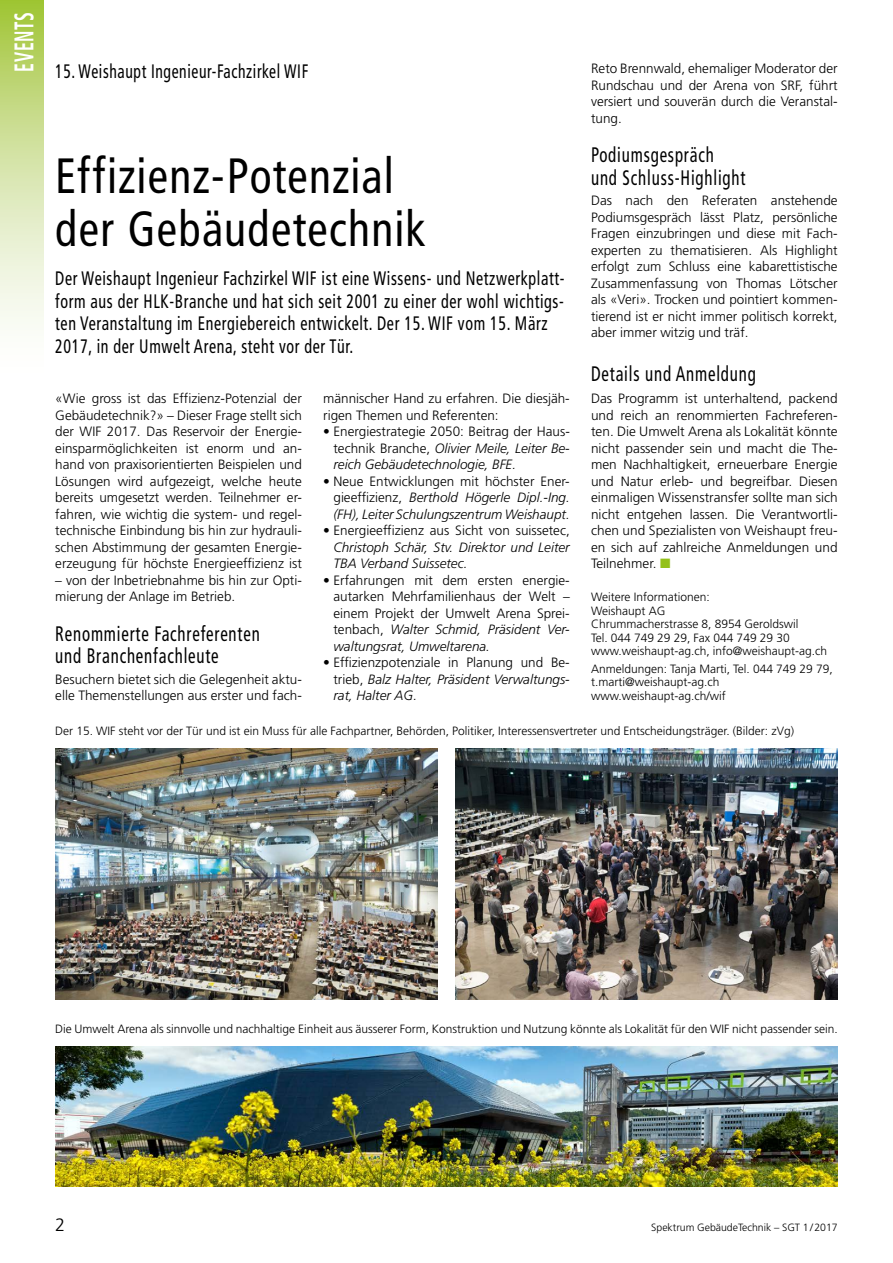
<style>
.page{position:relative;width:893px;height:1263px;background:#fff}
.page>*{position:absolute;margin:0;border:0;box-sizing:border-box;transform-origin:0 0}
.t1{font:condensed 49.5px/52.5px "Frutiger";letter-spacing:.03em;color:#000;scale:.92 1}
.t2{font:700 condensed 27px "Frutiger";letter-spacing:.03em;color:#fff;scale:.65 1}
.t3{font:condensed 21px/22.5px "Frutiger";letter-spacing:.05em;color:#000;scale:.8 1}
.t4{font:condensed 19.5px/22.5px "Frutiger";letter-spacing:.04em;color:#000;scale:.82 1}
.t5{font:condensed 19.5px "Frutiger";letter-spacing:.04em;color:#000;scale:.8 1}
.t6{font:300 18px "Frutiger";color:#000}
.t7{font:300 13.5px/16.5px "Frutiger";color:#000;text-align:justify}
.t8{font:italic 300 13.5px/16.5px "Frutiger";color:#000;text-align:justify}
.t9{font:300 12px/13.5px "Frutiger";color:#000}
.t10{font:300 10.5px "Frutiger";color:#000}
.s1{color:#94c11a}
.s2{font-style:italic}
.s3{font-style:normal}
</style>
<div class="page">
<svg style="left:0;top:0;width:44px;height:328px;background:#d2e2a2"></svg>
<img style="left:455px;top:748px;width:383px;height:251px">
<img style="left:55px;top:748px;width:383px;height:251px">
<img style="left:55px;top:1046px;width:783px;height:140px">
<h2 class="t2" style="left:8px;top:72px;width:92px;rotate:-90deg">EVENTS</h2>
<p class="t7" style="left:591px;top:60px;width:248px">Reto Brennwald, ehemaliger Moderator der Rundschau und der Arena von SRF, führt versiert und souverän durch die Veranstal&shy;tung.</p>
<h3 class="t3" style="left:591px;top:144px;width:194px">Podiumsgespräch<br>und Schluss-Highlight</h3>
<p class="t7" style="left:591px;top:192px;width:248px">Das nach den Referaten anstehende Podiumsgespräch lässt Platz, persönliche Fragen einzubringen und diese mit Fach&shy;experten zu thematisieren. Als Highlight erfolgt zum Schluss eine kabarettistische Zusammenfassung von Thomas Lötscher als «Veri». Trocken und pointiert kommen&shy;tierend ist er nicht immer politisch korrekt, aber immer witzig und träf.</p>
<h3 class="t3" style="left:591px;top:363px;width:207px">Details und Anmeldung</h3>
<p class="t7" style="left:591px;top:390px;width:248px">Das Programm ist unterhaltend, packend und reich an renommierten Fachreferen&shy;ten. Die Umwelt Arena als Lokalität könnte nicht passender sein und macht die The&shy;men Nachhaltigkeit, erneuerbare Energie und Natur erleb- und begreifbar. Diesen einmaligen Wissenstransfer sollte man sich nicht entgehen lassen. Die Verantwortli&shy;chen und Spezialisten von Weishaupt freu&shy;en sich auf zahlreiche Anmeldungen und Teilnehmer. <span class="s1">■</span></p>
<p class="t9" style="left:591px;top:590px;width:238px">Weitere Informationen:<br>Weishaupt AG<br>Chrummacherstrasse 8, 8954 Geroldswil<br>Tel. 044 749 29 29, Fax 044 749 29 30 www.weishaupt-ag.ch, info@weishaupt-ag.ch</p>
<p class="t9" style="left:591px;top:662px;width:243px">Anmeldungen: Tanja Marti, Tel. 044 749 29 79, t.marti@weishaupt-ag.ch www.weishaupt-ag.ch/wif</p>
<h3 class="t5" style="left:55px;top:60px;width:318px">15. Weishaupt Ingenieur-Fachzirkel WIF</h3>
<h1 class="t1" style="left:55px;top:150px;width:404px">Effizienz-Potenzial der Gebäudetechnik</h1>
<p class="t4" style="left:55px;top:268px;width:623px">Der Weishaupt Ingenieur Fachzirkel WIF ist eine Wissens- und Netzwerkplatt&shy;form aus der HLK-Branche und hat sich seit 2001 zu einer der wohl wichtigs&shy;ten Veranstaltung im Energiebereich entwickelt. Der 15. WIF vom 15. März 2017, in der Umwelt Arena, steht vor der Tür.</p>
<p class="t7" style="left:55px;top:390px;width:248px">«Wie gross ist das Effizienz-Potenzial der Gebäudetechnik?» – Dieser Frage stellt sich der WIF 2017. Das Reservoir der Energie&shy;einsparmöglichkeiten ist enorm und an&shy;hand von praxisorientierten Beispielen und Lösungen wird aufgezeigt, welche heute bereits umgesetzt werden. Teilnehmer er&shy;fahren, wie wichtig die system- und regel&shy;technische Einbindung bis hin zur hydrauli&shy;schen Abstimmung der gesamten Energie&shy;erzeugung für höchste Energieeffizienz ist</p>
<p class="t7" style="left:55px;top:572px;width:248px">– von der Inbetriebnahme bis hin zur Opti&shy;mierung der Anlage im Betrieb.</p>
<h3 class="t3" style="left:55px;top:622px;width:257px">Renommierte Fachreferenten und Branchenfachleute</h3>
<p class="t7" style="left:55px;top:671px;width:248px">Besuchern bietet sich die Gelegenheit aktu&shy;elle Themenstellungen aus erster und fach-</p>
<p class="t9" style="left:55px;top:724px;width:740px">Der 15. WIF steht vor der Tür und ist ein Muss für alle Fachpartner, Behörden, Politiker, Interessensvertreter und Entscheidungsträger. (Bilder: zVg)</p>
<p class="t7" style="left:323px;top:390px;width:248px">männischer Hand zu erfahren. Die diesjäh&shy;rigen Themen und Referenten:</p>
<p class="t7" style="left:333px;top:423px;width:238px;text-indent:-10px">• Energiestrategie 2050: Beitrag der Haus&shy;technik Branche, <span class="s2">Olivier Meile, Leiter Be&shy;reich Gebäudetechnologie, BFE.</span></p>
<p class="t8" style="left:333px;top:473px;width:238px;text-indent:-10px"><span class="s3">• Neue Entwicklungen mit höchster Ener&shy;gieeffizienz,</span> Berthold Högerle Dipl.-Ing. (FH), Leiter Schulungszentrum Weishaupt.</p>
<p class="t7" style="left:323px;top:522px;width:248px">• Energieeffizienz aus Sicht von suissetec,</p>
<p class="t8" style="left:333px;top:539px;width:238px">Christoph Schär, Stv. Direktor und Leiter<br>TBA Verband Suissetec.</p>
<p class="t7" style="left:333px;top:572px;width:238px;text-indent:-10px">• Erfahrungen mit dem ersten energie&shy;autarken Mehrfamilienhaus der Welt – einem Projekt der Umwelt Arena Sprei&shy;tenbach, <span class="s2">Walter Schmid, Präsident Ver&shy;waltungsrat, Umweltarena.</span></p>
<p class="t8" style="left:333px;top:654px;width:238px;text-indent:-10px"><span class="s3">• Effizienzpotenziale in Planung und Be&shy;trieb,</span> Balz Halter, Präsident Verwaltungs&shy;rat, Halter AG.</p>
<p class="t9" style="left:55px;top:1022px;width:784px">Die Umwelt Arena als sinnvolle und nachhaltige Einheit aus äusserer Form, Konstruktion und Nutzung könnte als Lokalität für den WIF nicht passender sein.</p>
<h3 class="t6" style="left:55px;top:1215px;width:12px">2</h3>
<p class="t10" style="left:651px;top:1221px;width:188px">Spektrum GebäudeTechnik – SGT 1/2017</p>
</div>
